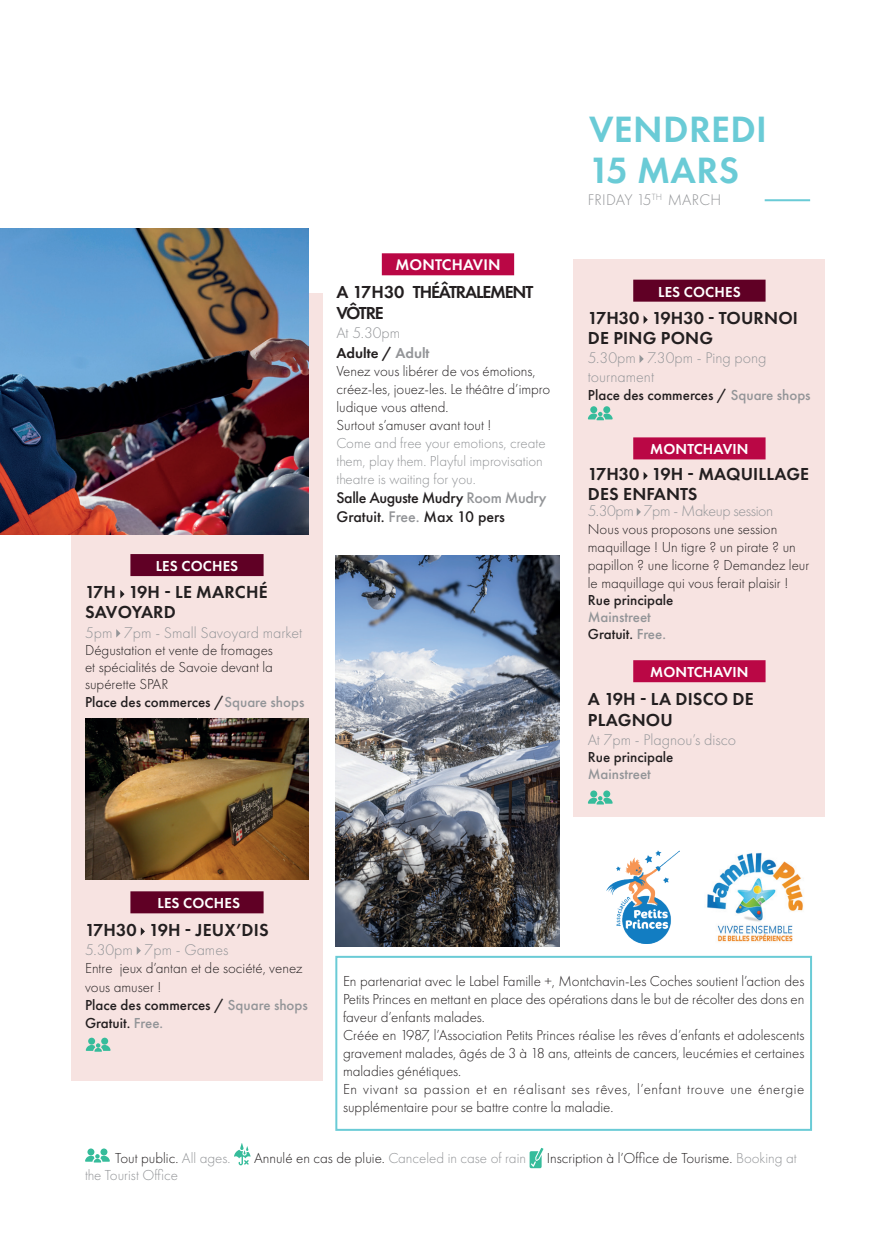
<style>
.page{position:relative;width:896px;height:1248px;background:#fff}
.page>*{position:absolute;margin:0;border:0;box-sizing:border-box;transform-origin:0 0}
.t1{font:600 38px/40px "Futura PT";letter-spacing:.01em;color:#6acbd6}
.t2{font:600 18px/20px "Futura PT";letter-spacing:.005em;color:#231f20}
.t3{font:600 18px/21.6px "Futura PT";letter-spacing:-.065em;color:#231f20}
.t4{font:300 16px/19.2px "Futura PT";color:#939598}
.t5{font:500 16px/19.2px "Futura PT";letter-spacing:-.025em;color:#231f20}
.t6{font:300 16px "Futura PT";letter-spacing:-.025em;color:#939598}
.t7{font:600 16px "Futura PT";letter-spacing:.01em;color:#fff}
.t8{font:300 15px/18px "Futura PT";color:#231f20}
.t9{font:300 15px/18px "Futura PT";color:#939598}
.t10{font:500 15px "Futura PT";color:#231f20}
.t11{font:600 15px "Futura PT";letter-spacing:.01em;color:#fff}
.t12{font:500 15px/17px "Futura PT";color:#939598}
.s1{font-weight:500}
.s2{font-weight:500;color:#939598}
.s3{font-weight:600}
.s4{font-weight:600;color:#939598}
.s5{color:#939598}
.s6{color:#231f20}
</style>
<div class="page">
<div style="left:71px;top:293px;width:251px;height:787px;background:#f7e3e1"></div>
<div style="left:574px;top:259px;width:251px;height:557px;background:#f7e3e1"></div>
<div style="left:100px;top:1148px;width:7px;height:7px;background:#36bc9b;border-radius:50%"></div>
<div style="left:87px;top:1148px;width:7px;height:7px;background:#36bc9b;border-radius:50%"></div>
<svg style="left:85px;top:1153px;width:25px;height:9px"></svg>
<svg style="left:234px;top:1143px;width:16px;height:22px"></svg>
<svg style="left:529px;top:1147px;width:14px;height:21px"></svg>
<hr style="left:764px;top:199px;width:46px;height:2px;background:#6acbd6">
<img style="left:335px;top:556px;width:224px;height:390px">
<div style="left:335px;top:955px;width:477px;height:175px;border:2px solid #6acbd6"></div>
<img style="left:607px;top:850px;width:72px;height:93px">
<img style="left:707px;top:852px;width:96px;height:90px">
<img style="left:86px;top:718px;width:223px;height:161px">
<img style="left:0;top:228px;width:308px;height:307px">
<div style="left:130px;top:554px;width:134px;height:22px;background:#600025"></div>
<div style="left:130px;top:891px;width:134px;height:22px;background:#600025"></div>
<svg style="left:120px;top:590px;width:5px;height:8px"></svg>
<svg style="left:116px;top:629px;width:4px;height:8px"></svg>
<svg style="left:141px;top:927px;width:4px;height:8px"></svg>
<svg style="left:137px;top:947px;width:4px;height:7px"></svg>
<div style="left:633px;top:279px;width:132px;height:22px;background:#600025"></div>
<div style="left:633px;top:437px;width:132px;height:22px;background:#ba0745"></div>
<div style="left:633px;top:660px;width:132px;height:22px;background:#ba0745"></div>
<svg style="left:643px;top:315px;width:5px;height:9px"></svg>
<svg style="left:639px;top:355px;width:5px;height:8px"></svg>
<svg style="left:643px;top:472px;width:5px;height:8px"></svg>
<svg style="left:637px;top:508px;width:4px;height:8px"></svg>
<div style="left:382px;top:253px;width:132px;height:22px;background:#ba0745"></div>
<div style="left:603px;top:790px;width:7px;height:7px;background:#36bc9b;border-radius:50%"></div>
<div style="left:590px;top:790px;width:7px;height:7px;background:#36bc9b;border-radius:50%"></div>
<svg style="left:588px;top:796px;width:25px;height:8px"></svg>
<div style="left:603px;top:406px;width:7px;height:7px;background:#36bc9b;border-radius:50%"></div>
<div style="left:590px;top:406px;width:7px;height:7px;background:#36bc9b;border-radius:50%"></div>
<svg style="left:588px;top:412px;width:25px;height:8px"></svg>
<div style="left:101px;top:1037px;width:7px;height:7px;background:#36bc9b;border-radius:50%"></div>
<div style="left:88px;top:1037px;width:7px;height:7px;background:#36bc9b;border-radius:50%"></div>
<svg style="left:86px;top:1043px;width:25px;height:8px"></svg>
<h1 class="t1" style="left:589px;top:109px;width:180px">VENDREDI<br>15 MARS</h1>
<p class="t11" style="left:156px;top:556px;width:84px">LES COCHES</p>
<p class="t2" style="left:85px;top:582px;width:184px">17H 19H - LE MARCHÉ<br>SAVOYARD</p>
<p class="t4" style="left:85px;top:622px;width:219px">5pm 7pm - Small Savoyard market</p>
<p class="t8" style="left:85px;top:641px;width:221px;line-height:17.4px">Dégustation et vente de fromages<br>et spécialités de Savoie devant la supérette SPAR<br><span class="s1">Place des commerces /</span><span class="s2">Square shops</span></p>
<p class="t7" style="left:395px;top:255px;width:107px">MONTCHAVIN</p>
<p class="t3" style="left:336px;top:280px;width:198px">A 17H30 THÉÂTRALEMENT<br>VÔTRE</p>
<p class="t4" style="left:336px;top:323px;width:65px">At 5.30pm</p>
<p class="t8" style="left:336px;top:344px;width:215px"><span class="s3">Adulte /</span> <span class="s4">Adult<br></span>Venez vous libérer de vos émotions, créez-les, jouez-les. Le théâtre d’impro ludique vous attend.<br>Surtout s’amuser avant tout !</p>
<p class="t9" style="left:336px;top:434px;width:211px">Come and free your emotions, create them, play them. Playful improvisation theatre is waiting for you.</p>
<p class="t5" style="left:336px;top:488px;width:212px">Salle Auguste Mudry <span class="s5">Room Mudry<br></span>Gratuit. <span class="s5">Free.</span> Max 10 pers</p>
<p class="t4" style="left:588px;top:190px;width:135px">FRIDAY 15<sup>TH</sup> MARCH</p>
<p class="t11" style="left:658px;top:282px;width:84px">LES COCHES</p>
<p class="t2" style="left:588px;top:308px;width:212px">17H30 19H30 - TOURNOI<br>DE PING PONG</p>
<p class="t4" style="left:588px;top:348px;width:180px">5.30pm 7.30pm - Ping pong tournament</p>
<p class="t10" style="left:588px;top:386px;width:224px">Place des commerces / <span class="s5">Square shops</span></p>
<p class="t11" style="left:650px;top:440px;width:100px">MONTCHAVIN</p>
<p class="t2" style="left:588px;top:464px;width:223px">17H30 19H - MAQUILLAGE<br>DES ENFANTS</p>
<p class="t6" style="left:588px;top:501px;width:187px">5.30pm 7pm - Makeup session</p>
<p class="t8" style="left:588px;top:520px;width:223px">Nous vous proposons une session maquillage ! Un tigre ? un pirate ? un papillon ? une licorne ? Demandez leur le maquillage qui vous ferait plaisir !</p>
<p class="t10" style="left:588px;top:591px;width:87px">Rue principale</p>
<p class="t12" style="left:588px;top:608px;width:80px">Mainstreet<br><span class="s6">Gratuit.</span> Free.</p>
<p class="t11" style="left:650px;top:662px;width:100px">MONTCHAVIN</p>
<p class="t2" style="left:588px;top:687px;width:167px;line-height:21.6px">A 19H - LA DISCO DE<br>PLAGNOU</p>
<p class="t4" style="left:588px;top:730px;width:150px">At 7pm - Plagnou’s disco</p>
<p class="t10" style="left:588px;top:748px;width:87px">Rue principale</p>
<p class="t12" style="left:588px;top:765px;width:64px">Mainstreet</p>
<p class="t11" style="left:157px;top:893px;width:84px">LES COCHES</p>
<p class="t2" style="left:85px;top:919px;width:185px">17H30 19H - JEUX’DIS</p>
<p class="t4" style="left:85px;top:939px;width:145px">5.30pm 7pm - Games</p>
<p class="t8" style="left:85px;top:958px;width:224px">Entre jeux d’antan et de société, venez vous amuser !<br><span class="s1">Place des commerces /</span> <span class="s2">Square shops<br></span><span class="s1">Gratuit.</span> <span class="s2">Free.</span></p>
<p class="t8" style="left:343px;top:972px;width:463px">En partenariat avec le Label Famille +, Montchavin-Les Coches soutient l’action des Petits Princes en mettant en place des opérations dans le but de récolter des dons en faveur d’enfants malades.<br>Créée en 1987, l’Association Petits Princes réalise les rêves d’enfants et adolescents gravement malades, âgés de 3 à 18 ans, atteints de cancers, leucémies et certaines maladies génétiques.<br>En vivant sa passion et en réalisant ses rêves, l’enfant trouve une énergie supplémentaire pour se battre contre la maladie.</p>
<p class="t8" style="left:115px;top:1148px;width:117px">Tout public. <span class="s5">All ages.</span></p>
<p class="t9" style="left:254px;top:1148px;width:274px"><span class="s6">Annulé en cas de pluie.</span> Canceled in case of rain</p>
<p class="t8" style="left:547px;top:1148px;width:251px">Inscription à l’Office de Tourisme. <span class="s5">Booking at</span></p>
<p class="t9" style="left:85px;top:1165px;width:95px">the Tourist Office</p>
</div>
